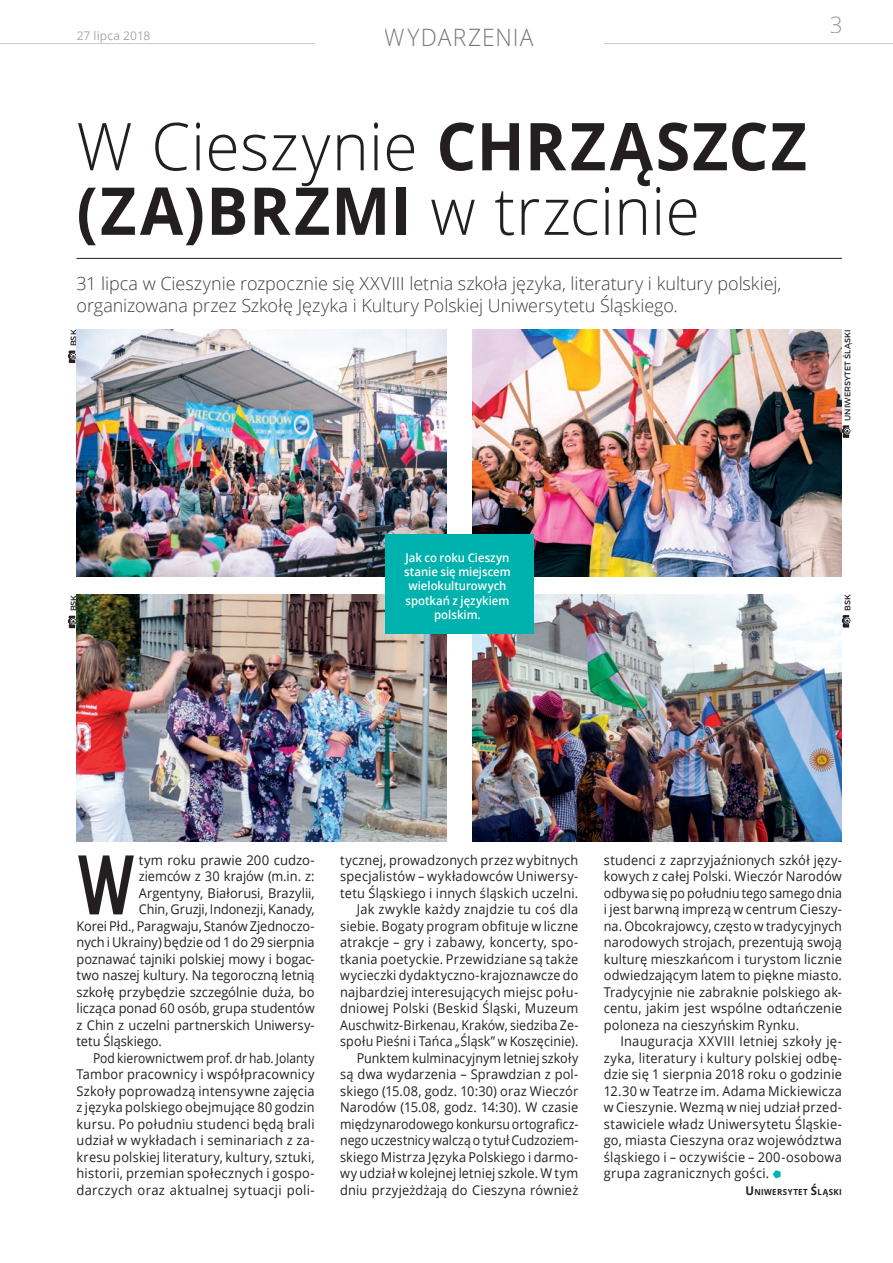
<style>
.page{position:relative;width:893px;height:1263px;background:#fff}
.page>*{position:absolute;margin:0;border:0;box-sizing:border-box;transform-origin:0 0}
.BODY_ini{font:84.15px "advent Bd 2";color:#231f20;scale:.95 1}
.TYT_44_otw{font:300 66px/64.5px "Open Sans";letter-spacing:.005em;color:#231f20;scale:.95 1}
.t1{font:300 24px "Open Sans";letter-spacing:.06em;color:#76787b;scale:.95 1}
.t2{font:300 22.5px "Open Sans";color:#939598}
.LEAD_light{font:300 18px/21.6px "Open Sans";letter-spacing:-.005em;color:#3e3e3f}
.BODY_tekst{font:13.5px/16.5px "Open Sans";letter-spacing:.015em;color:#231f20;text-align:justify;scale:.95 1}
.BODY_tekst-2{font:13.5px/16.5px "Open Sans";letter-spacing:.015em;color:#231f20;text-align:justify;scale:.93 1}
.BODY_tekst-3{font:13.5px/16.5px "Open Sans";letter-spacing:.015em;color:#231f20;text-align:justify;scale:.89 1}
.BODY_tekst-4{font:13.5px/16.5px "Open Sans";letter-spacing:.015em;color:#231f20;text-align:justify;scale:.96 1}
.BODY_ini-2{font:13.5px "Open Sans";letter-spacing:-.005em;color:#231f20;scale:.95 1}
.BODY_tekst-5{font:13.5px/16.5px "Open Sans";letter-spacing:.015em;color:#231f20;text-align:justify;scale:.94 1}
.BODY_ini-3{font:13.5px "Open Sans";letter-spacing:-.005em;color:#231f20;scale:.94 1}
.BODY_ini-4{font:13.5px "Open Sans";letter-spacing:-.005em;color:#231f20;scale:.96 1}
.BODY_ini-5{font:13.5px "Open Sans";letter-spacing:-.005em;color:#231f20}
.FOTO_podpis{font:600 12px/14.4px "Open Sans";color:#fff;text-align:center;scale:.95 1}
.t3{font:12px "Open Sans";letter-spacing:.01em;color:#a8a9ad}
.AUTOR_koniec{font:700 8.4px "Open Sans";letter-spacing:.05em;color:#231f20;scale:.95 1}
.FOTO_autor{font:8.1px "Montserrat";letter-spacing:.01em;color:#231f20}
.s1{font-weight:700}
.s2{font-size:12px}
</style>
<div class="page">
<hr style="left:604px;top:43px;width:289px;height:1px;background:#c7c8ca">
<hr style="left:0;top:43px;width:315px;height:1px;background:#c7c8ca">
<svg style="left:842px;top:425px;width:8px;height:13px"></svg>
<svg style="left:68px;top:351px;width:9px;height:12px"></svg>
<svg style="left:842px;top:615px;width:8px;height:12px"></svg>
<svg style="left:68px;top:616px;width:9px;height:12px"></svg>
<hr style="left:77px;top:258px;width:765px;height:1px;background:#231f20">
<svg style="left:773px;top:1170px;width:8px;height:8px"></svg>
<img style="left:77px;top:329px;width:369px;height:247px">
<img style="left:77px;top:594px;width:369px;height:247px">
<img style="left:472px;top:329px;width:370px;height:247px">
<img style="left:472px;top:594px;width:370px;height:247px">
<div style="left:385px;top:535px;width:149px;height:99px;background:#00b2ad"></div>
<p class="t3" style="left:77px;top:27px;width:75px">27 lipca 2018</p>
<h3 class="t1" style="left:385px;top:21px;width:158px">WYDARZENIA</h3>
<h3 class="t2" style="left:829px;top:9px;width:14px">3</h3>
<p class="TYT_44_otw" style="left:77px;top:112px;width:770px">W Cieszynie <span class="s1">CHRZĄSZCZ (ZA)BRZMI</span> w trzcinie</p>
<p class="LEAD_light" style="left:77px;top:273px;width:706px">31 lipca w Cieszynie rozpocznie się XXVIII letnia szkoła języka, literatury i kultury polskiej, organizowana przez Szkołę Języka i Kultury Polskiej Uniwersytetu Śląskiego.</p>
<p class="FOTO_autor" style="left:69px;top:346px;width:18px;rotate:-90deg">BSK</p>
<p class="FOTO_autor" style="left:843px;top:421px;width:93px;rotate:-90deg">UNIWERSYTET ŚLĄSKI</p>
<p class="FOTO_podpis" style="left:404px;top:550px;width:114px">Jak co roku Cieszyn stanie się miejscem wielokulturowych spotkań z językiem polskim.</p>
<p class="FOTO_autor" style="left:69px;top:611px;width:18px;rotate:-90deg">BSK</p>
<p class="FOTO_autor" style="left:843px;top:611px;width:18px;rotate:-90deg">BSK</p>
<p class="BODY_ini" style="left:77px;top:833px;width:63px">W</p>
<p class="BODY_ini-5" style="left:139px;top:851px;width:177px">tym roku prawie 200 cudzo-</p>
<p class="BODY_ini-2" style="left:139px;top:867px;width:187px">ziemców z 30 krajów (m.in. z:</p>
<p class="BODY_ini-2" style="left:139px;top:884px;width:187px">Argentyny, Białorusi, Brazylii,</p>
<p class="BODY_ini-3" style="left:139px;top:900px;width:188px">Chin, Gruzji, Indonezji, Kanady,</p>
<p class="BODY_ini-3" style="left:77px;top:917px;width:255px">Korei Płd., Paragwaju, Stanów Zjednoczo-</p>
<p class="BODY_ini-2" style="left:77px;top:933px;width:252px">nych i Ukrainy) będzie od 1 do 29 sierpnia</p>
<p class="BODY_ini-2" style="left:77px;top:950px;width:252px">poznawać tajniki polskiej mowy i bogac-</p>
<p class="BODY_ini-2" style="left:77px;top:966px;width:252px">two naszej kultury. Na tegoroczną letnią</p>
<p class="BODY_ini-4" style="left:77px;top:983px;width:250px">szkołę przybędzie szczególnie duża, bo</p>
<p class="BODY_ini-2" style="left:77px;top:999px;width:252px">licząca ponad 60 osób, grupa studentów</p>
<p class="BODY_ini-2" style="left:77px;top:1016px;width:252px">z Chin z uczelni partnerskich Uniwersy-</p>
<p class="BODY_ini-2" style="left:77px;top:1032px;width:91px">tetu Śląskiego.</p>
<p class="BODY_tekst-3" style="left:77px;top:1049px;width:269px;text-indent:16px">Pod kierownictwem prof. dr hab. Jolanty Tambor pracownicy i współpracownicy Szkoły poprowadzą intensywne zajęcia z języka polskiego obejmujące 80 godzin kursu. Po południu studenci będą brali udział w wykładach i seminariach z za&shy;kresu polskiej literatury, kultury, sztuki, historii, przemian społecznych i gospo&shy;darczych oraz aktualnej sytuacji poli-</p>
<p class="BODY_tekst-5" style="left:340px;top:851px;width:255px">tycznej, prowadzonych przez wybitnych specjalistów – wykładowców Uniwersy&shy;tetu Śląskiego i innych śląskich uczelni.</p>
<p class="BODY_tekst" style="left:340px;top:901px;width:252px;text-indent:16px">Jak zwykle każdy znajdzie tu coś dla siebie. Bogaty program obfituje w liczne atrakcje – gry i zabawy, koncerty, spo&shy;tkania poetyckie. Przewidziane są także wycieczki dydaktyczno-krajoznawcze do najbardziej interesujących miejsc połu&shy;dniowej Polski (Beskid Śląski, Muzeum Auschwitz-Birkenau, Kraków, siedziba Ze&shy;społu Pieśni i Tańca „Śląsk” w Koszęcinie).</p>
<p class="BODY_tekst-2" style="left:340px;top:1049px;width:258px;text-indent:16px">Punktem kulminacyjnym letniej szkoły są dwa wydarzenia – Sprawdzian z pol&shy;skiego (15.08, godz. 10:30) oraz Wieczór Narodów (15.08, godz. 14:30). W czasie międzynarodowego konkursu ortograficz&shy;nego uczestnicy walczą o tytuł Cudzoziem&shy;skiego Mistrza Języka Polskiego i darmo&shy;wy udział w kolejnej letniej szkole. W tym dniu przyjeżdżają do Cieszyna również</p>
<p class="BODY_tekst" style="left:604px;top:851px;width:252px">studenci z zaprzyjaźnionych szkół języ&shy;kowych z całej Polski. Wieczór Narodów odbywa się po południu tego samego dnia i jest barwną imprezą w centrum Cieszy&shy;na. Obcokrajowcy, często w tradycyjnych narodowych strojach, prezentują swoją kulturę mieszkańcom i turystom licznie odwiedzającym latem to piękne miasto.<br>Tradycyjnie nie zabraknie polskiego ak&shy;centu, jakim jest wspólne odtańczenie poloneza na cieszyńskim Rynku.</p>
<p class="BODY_tekst-4" style="left:604px;top:1033px;width:250px;text-indent:16px">Inauguracja XXVIII letniej szkoły ję&shy;zyka, literatury i kultury polskiej odbę&shy;dzie się 1 sierpnia 2018 roku o godzinie 12.30 w Teatrze im. Adama Mickiewicza w Cieszynie. Wezmą w niej udział przed&shy;stawiciele władz Uniwersytetu Śląskie&shy;go, miasta Cieszyna oraz województwa śląskiego i – oczywiście – 200-osobowa grupa zagranicznych gości.</p>
<p class="AUTOR_koniec" style="left:745px;top:1186px;width:103px"><span class="s2">U</span>NIWERSYTET <span class="s2">Ś</span>LĄSKI</p>
</div>
